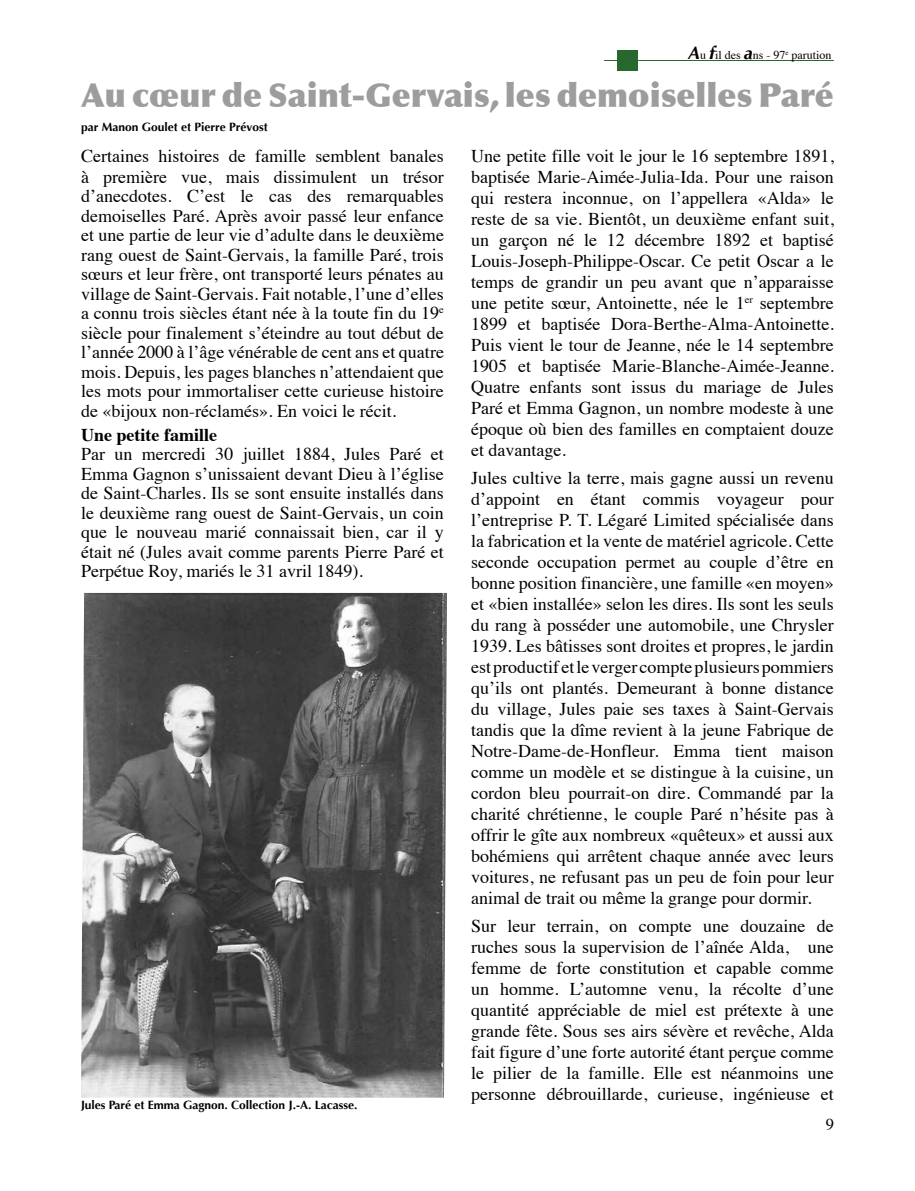
<style>
.page{position:relative;width:915px;height:1191px;background:#fff}
.page>*{position:absolute;margin:0;border:0;box-sizing:border-box;transform-origin:0 0}
.t1{font:900 33px "Optima";color:#9d9d9c}
.t2{font:18px/21px "Times";color:#000;text-align:justify}
.t3{font:700 18px "Times";color:#000}
.t4{font:16.5px "Times";color:#000}
.t5{font:700 12px "Optima";color:#000}
.t6{font:12px "Times";color:#000}
.s1{font-family:"Optima";font-weight:700;font-style:italic;font-size:18px}
</style>
<div class="page">
<hr style="left:604px;top:60px;width:229px;height:1px;background:#27682e">
<div style="left:617px;top:50px;width:20px;height:21px;background:#27682e"></div>
<img style="left:81px;top:593px;width:366px;height:504px">
<p class="t6" style="left:687px;top:44px;width:145px"><span class="s1">A</span>u <span class="s1">f</span>il des <span class="s1">a</span>ns - 97<sup>e</sup> parution</p>
<h1 class="t1" style="left:81px;top:76px;width:754px">Au cœur de Saint-Gervais, les demoiselles Paré</h1>
<p class="t5" style="left:81px;top:120px;width:188px">par Manon Goulet et Pierre Prévost</p>
<p class="t2" style="left:81px;top:144px;width:364px;line-height:19.6px">Certaines histoires de famille semblent banales à première vue, mais dissimulent un trésor d’anecdotes. C’est le cas des remarquables demoiselles Paré. Après avoir passé leur enfance et une partie de leur vie d’adulte dans le deuxième rang ouest de Saint-Gervais, la famille Paré, trois sœurs et leur frère, ont transporté leurs pénates au village de Saint-Gervais. Fait notable, l’une d’elles a connu trois siècles étant née à la toute fin du 19<sup>e </sup>siècle pour finalement s’éteindre au tout début de l’année 2000 à l’âge vénérable de cent ans et quatre mois. Depuis, les pages blanches n’attendaient que les mots pour immortaliser cette curieuse histoire de «bijoux non-réclamés». En voici le récit.</p>
<p class="t3" style="left:81px;top:418px;width:137px">Une petite famille</p>
<p class="t2" style="left:81px;top:443px;width:364px;line-height:19.5px">Par un mercredi 30 juillet 1884, Jules Paré et Emma Gagnon s’unissaient devant Dieu à l’église de Saint-Charles. Ils se sont ensuite installés dans le deuxième rang ouest de Saint-Gervais, un coin que le nouveau marié connaissait bien, car il y était né (Jules avait comme parents Pierre Paré et Perpétue Roy, mariés le 31 avril 1849).</p>
<p class="t5" style="left:81px;top:1098px;width:278px">Jules Paré et Emma Gagnon. Collection J.-A. Lacasse.</p>
<p class="t2" style="left:471px;top:144px;width:364px">Une petite fille voit le jour le 16 septembre 1891, baptisée Marie-Aimée-Julia-Ida. Pour une raison qui restera inconnue, on l’appellera «Alda» le reste de sa vie. Bientôt, un deuxième enfant suit, un garçon né le 12 décembre 1892 et baptisé Louis-Joseph-Philippe-Oscar. Ce petit Oscar a le temps de grandir un peu avant que n’apparaisse une petite sœur, Antoinette, née le 1<sup>er</sup> septembre 1899 et baptisée Dora-Berthe-Alma-Antoinette.<br>Puis vient le tour de Jeanne, née le 14 septembre 1905 et baptisée Marie-Blanche-Aimée-Jeanne.<br>Quatre enfants sont issus du mariage de Jules Paré et Emma Gagnon, un nombre modeste à une époque où bien des familles en comptaient douze et davantage.</p>
<p class="t2" style="left:471px;top:465px;width:364px">Jules cultive la terre, mais gagne aussi un revenu d’appoint en étant commis voyageur pour l’entreprise P. T. Légaré Limited spécialisée dans la fabrication et la vente de matériel agricole. Cette seconde occupation permet au couple d’être en bonne position financière, une famille «en moyen» et «bien installée» selon les dires. Ils sont les seuls du rang à posséder une automobile, une Chrysler 1939. Les bâtisses sont droites et propres, le jardin est productif et le verger compte plusieurs pommiers qu’ils ont plantés. Demeurant à bonne distance du village, Jules paie ses taxes à Saint-Gervais tandis que la dîme revient à la jeune Fabrique de Notre-Dame-de-Honfleur. Emma tient maison comme un modèle et se distingue à la cuisine, un cordon bleu pourrait-on dire. Commandé par la charité chrétienne, le couple Paré n’hésite pas à offrir le gîte aux nombreux «quêteux» et aussi aux bohémiens qui arrêtent chaque année avec leurs voitures, ne refusant pas un peu de foin pour leur animal de trait ou même la grange pour dormir.</p>
<p class="t2" style="left:471px;top:913px;width:364px">Sur leur terrain, on compte une douzaine de ruches sous la supervision de l’aînée Alda, une femme de forte constitution et capable comme un homme. L’automne venu, la récolte d’une quantité appréciable de miel est prétexte à une grande fête. Sous ses airs sévère et revêche, Alda fait figure d’une forte autorité étant perçue comme le pilier de la famille. Elle est néanmoins une personne débrouillarde, curieuse, ingénieuse et</p>
<p class="t4" style="left:825px;top:1109px;width:10px">9</p>
</div>
